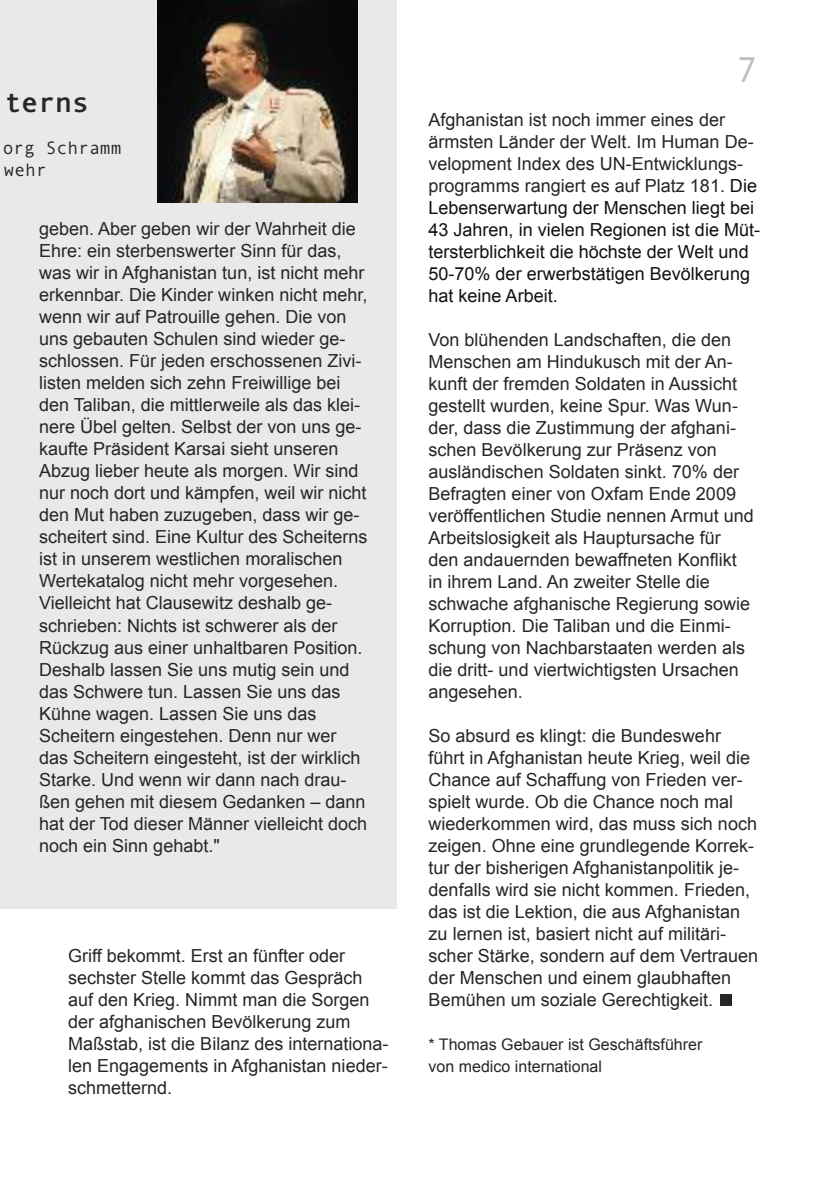
<style>
.page{position:relative;width:840px;height:1191px;background:#fff}
.page>*{position:absolute;margin:0;border:0;box-sizing:border-box;transform-origin:0 0}
.t1{font:36px "Andale Mono";color:#bebebe}
.t2{font:700 28px "Andale Mono";color:#272627}
.t3{font:18px/22px "Arial";color:#272627}
.t4{font:18px/22px "Arial";color:#111}
.t5{font:18px/22px "Andale Mono";color:#272627}
.t6{font:16px/22px "Arial";color:#272627}
.s1{color:#272627}
</style>
<div class="page">
<div style="left:0;top:0;width:397px;height:908px;background:#e9e9e9"></div>
<div style="left:719px;top:994px;width:12px;height:12px;background:#272627"></div>
<img style="left:157px;top:0;width:200px;height:202px">
<h2 class="t2" style="left:5px;top:91px;width:86px">terns</h2>
<p class="t5" style="left:3px;top:139px;width:120px">org Schramm wehr</p>
<p class="t3" style="left:39px;top:218px;width:330px">geben. Aber geben wir der Wahrheit die Ehre: ein sterbenswerter Sinn für das, was wir in Afghanistan tun, ist nicht mehr erkennbar. Die Kinder winken nicht mehr, wenn wir auf Patrouille gehen. Die von uns gebauten Schulen sind wieder ge&shy;schlossen. Für jeden erschossenen Zivi&shy;listen melden sich zehn Freiwillige bei den Taliban, die mittlerweile als das klei&shy;nere Übel gelten. Selbst der von uns ge&shy;kaufte Präsident Karsai sieht unseren Abzug lieber heute als morgen. Wir sind nur noch dort und kämpfen, weil wir nicht den Mut haben zuzugeben, dass wir ge&shy;scheitert sind. Eine Kultur des Scheiterns ist in unserem westlichen moralischen Wertekatalog nicht mehr vorgesehen.<br>Vielleicht hat Clausewitz deshalb ge&shy;schrieben: Nichts ist schwerer als der Rückzug aus einer unhaltbaren Position.<br>Deshalb lassen Sie uns mutig sein und das Schwere tun. Lassen Sie uns das Kühne wagen. Lassen Sie uns das Scheitern eingestehen. Denn nur wer das Scheitern eingesteht, ist der wirklich Starke. Und wenn wir dann nach drau&shy;ßen gehen mit diesem Gedanken – dann hat der Tod dieser Männer vielleicht doch noch ein Sinn gehabt."</p>
<p class="t3" style="left:68px;top:944px;width:322px">Griff bekommt. Erst an fünfter oder sechster Stelle kommt das Gespräch auf den Krieg. Nimmt man die Sorgen der afghanischen Bevölkerung zum Maßstab, ist die Bilanz des internationa&shy;len Engagements in Afghanistan nieder&shy;schmetternd.</p>
<h1 class="t1" style="left:735px;top:49px;width:23px">7</h1>
<p class="t4" style="left:428px;top:108px;width:333px"><span class="s1">Afghanistan ist noch immer eines der ärmsten Länder der Welt. Im Human De&shy;velopment Index des UN-Entwicklungs&shy;programms rangiert es auf Platz 181.</span> Die Lebenserwartung der Menschen liegt bei 43 Jahren, in vielen Regionen ist die Müt&shy;tersterblichkeit die höchste der Welt und 50-70% der erwerbstätigen Bevölkerung hat keine Arbeit.</p>
<p class="t3" style="left:428px;top:328px;width:326px">Von blühenden Landschaften, die den Menschen am Hindukusch mit der An&shy;kunft der fremden Soldaten in Aussicht gestellt wurden, keine Spur. Was Wun&shy;der, dass die Zustimmung der afghani&shy;schen Bevölkerung zur Präsenz von ausländischen Soldaten sinkt. 70% der Befragten einer von Oxfam Ende 2009 veröffentlichen Studie nennen Armut und Arbeitslosigkeit als Hauptursache für den andauernden bewaffneten Konflikt in ihrem Land. An zweiter Stelle die schwache afghanische Regierung sowie Korruption. Die Taliban und die Einmi&shy;schung von Nachbarstaaten werden als die dritt- und viertwichtigsten Ursachen angesehen.</p>
<p class="t3" style="left:428px;top:724px;width:331px">So absurd es klingt: die Bundeswehr führt in Afghanistan heute Krieg, weil die Chance auf Schaffung von Frieden ver&shy;spielt wurde. Ob die Chance noch mal wiederkommen wird, das muss sich noch zeigen. Ohne eine grundlegende Korrek&shy;tur der bisherigen Afghanistanpolitik je&shy;denfalls wird sie nicht kommen. Frieden, das ist die Lektion, die aus Afghanistan zu lernen ist, basiert nicht auf militäri&shy;scher Stärke, sondern auf dem Vertrauen der Menschen und einem glaubhaften Bemühen um soziale Gerechtigkeit.</p>
<p class="t6" style="left:428px;top:1033px;width:275px">* Thomas Gebauer ist Geschäftsführer von medico international</p>
</div>
